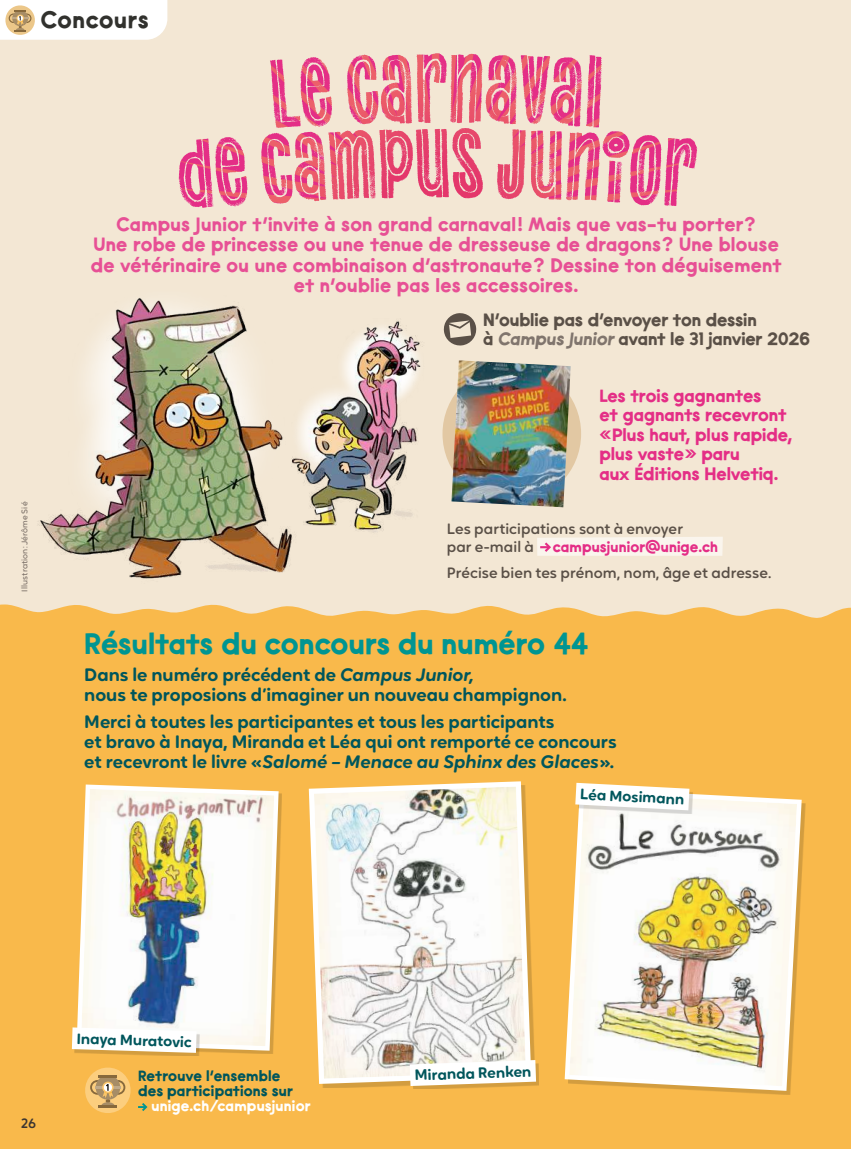
<style>
.page{position:relative;width:851px;height:1149px;background:#fff}
.page>*{position:absolute;margin:0;border:0;box-sizing:border-box;transform-origin:0 0}
.t1{font:30px "Salad Days Campus";color:#009592}
.t2{font:24px "Salad Days Campus";letter-spacing:.025em;color:#31312d}
.t3{font:19.5px/20.2px "Salad Days Campus";letter-spacing:.01em;color:#e75095;text-align:center}
.t4{font:18px/20.2px "Oktah Round Variable";color:#00565c}
.t5{font:18px/19.5px "Salad Days Campus";letter-spacing:-.005em;color:#e42e86}
.t6{font:18px/19.5px "Salad Days Campus";letter-spacing:-.01em;color:#5a5047}
.t7{font:500 15px/18px "Oktah Round";letter-spacing:.005em;color:#5a5047}
.t8{font:600 15px "Oktah Round";color:#00565c}
.t9{font:15px/15px "Salad Days Campus";letter-spacing:.01em;color:#00565c}
.t10{font:15px "Salad Days Campus";letter-spacing:.005em;color:#e42e86}
.t11{font:15px "Salad Days Campus";letter-spacing:.01em;color:#fff}
.t12{font:500 13.5px "Oktah Round";color:#3d3631}
.t13{font:8.25px "Oktah Round";letter-spacing:.01em;color:#796e66}
.s1{color:#80756d}
</style>
<div class="page">
<div style="left:0;top:0;width:850px;height:826px;background:#f3e7d4"></div>
<img style="left:38px;top:298px;width:385px;height:281px">
<div style="left:0;top:604px;width:850px;height:544px;background:#f9b94b"></div>
<svg style="left:443px;top:313px;width:34px;height:33px"></svg>
<div style="left:537px;top:537px;width:185px;height:19px;background:#faf5ed"></div>
<div style="left:442px;top:364px;width:139px;height:139px;background:#e2c8a3;border-radius:50%"></div>
<img style="left:451px;top:360px;width:119px;height:147px">
<svg style="left:0;top:0;width:167px;height:40px;background:#faf6f0"></svg>
<img style="left:562px;top:785px;width:241px;height:307px">
<svg style="left:553px;top:770px;width:158px;height:52px;background:#f8dcab"></svg>
<img style="left:75px;top:782px;width:205px;height:270px">
<svg style="left:50px;top:1015px;width:168px;height:99px"></svg>
<svg style="left:178px;top:54px;width:519px;height:154px"></svg>
<svg style="left:424px;top:53px;width:53px;height:30px"></svg>
<svg style="left:306px;top:778px;width:227px;height:308px"></svg>
<svg style="left:387px;top:1048px;width:171px;height:49px"></svg>
<h2 class="t2" style="left:41px;top:5px;width:109px">Concours</h2>
<p class="t3" style="left:91px;top:214px;width:692px">Campus Junior t’invite à son grand carnaval! Mais que vas-tu porter?<br>Une robe de princesse ou une tenue de dresseuse de dragons? Une blouse de vétérinaire ou une combinaison d’astronaute? Dessine ton déguisement et n’oublie pas les accessoires.</p>
<p class="t6" style="left:483px;top:310px;width:329px">N’oublie pas d’envoyer ton dessin<br>à <span class="s1">Campus Junior</span> avant le 31 janvier 2026</p>
<p class="t13" style="left:19px;top:591px;width:91px;rotate:-90deg">Illustration: Jérôme Sié</p>
<p class="t5" style="left:599px;top:385px;width:194px">Les trois gagnantes<br>et gagnants recevront «Plus haut, plus rapide, plus vaste» paru<br>aux Éditions Helvetiq.</p>
<p class="t7" style="left:446px;top:518px;width:238px">Les participations sont à envoyer par e-mail à</p>
<p class="t10" style="left:552px;top:536px;width:167px">campusjunior@unige.ch</p>
<p class="t7" style="left:446px;top:562px;width:326px">Précise bien tes prénom, nom, âge et adresse.</p>
<h1 class="t1" style="left:84px;top:624px;width:506px">Résultats du concours du numéro 44</h1>
<p class="t4" style="left:84px;top:662px;width:484px">Dans le numéro précédent de Campus Junior,<br>nous te proposions d’imaginer un nouveau champignon.</p>
<p class="t4" style="left:84px;top:709px;width:534px">Merci à toutes les participantes et tous les participants<br>et bravo à Inaya, Miranda et Léa qui ont remporté ce concours et recevront le livre «Salomé – Menace au Sphinx des Glaces».</p>
<p class="t8" style="left:580px;top:782px;width:106px;rotate:3deg">Léa Mosimann</p>
<p class="t12" style="left:21px;top:1112px;width:16px">26</p>
<p class="t8" style="left:77px;top:1026px;width:117px;rotate:2deg">Inaya Muratovic</p>
<p class="t9" style="left:138px;top:1067px;width:156px">Retrouve l’ensemble des participations sur</p>
<p class="t11" style="left:151px;top:1095px;width:161px">unige.ch/campusjunior</p>
<p class="t8" style="left:414px;top:1063px;width:118px;rotate:-2deg">Miranda Renken</p>
</div>
